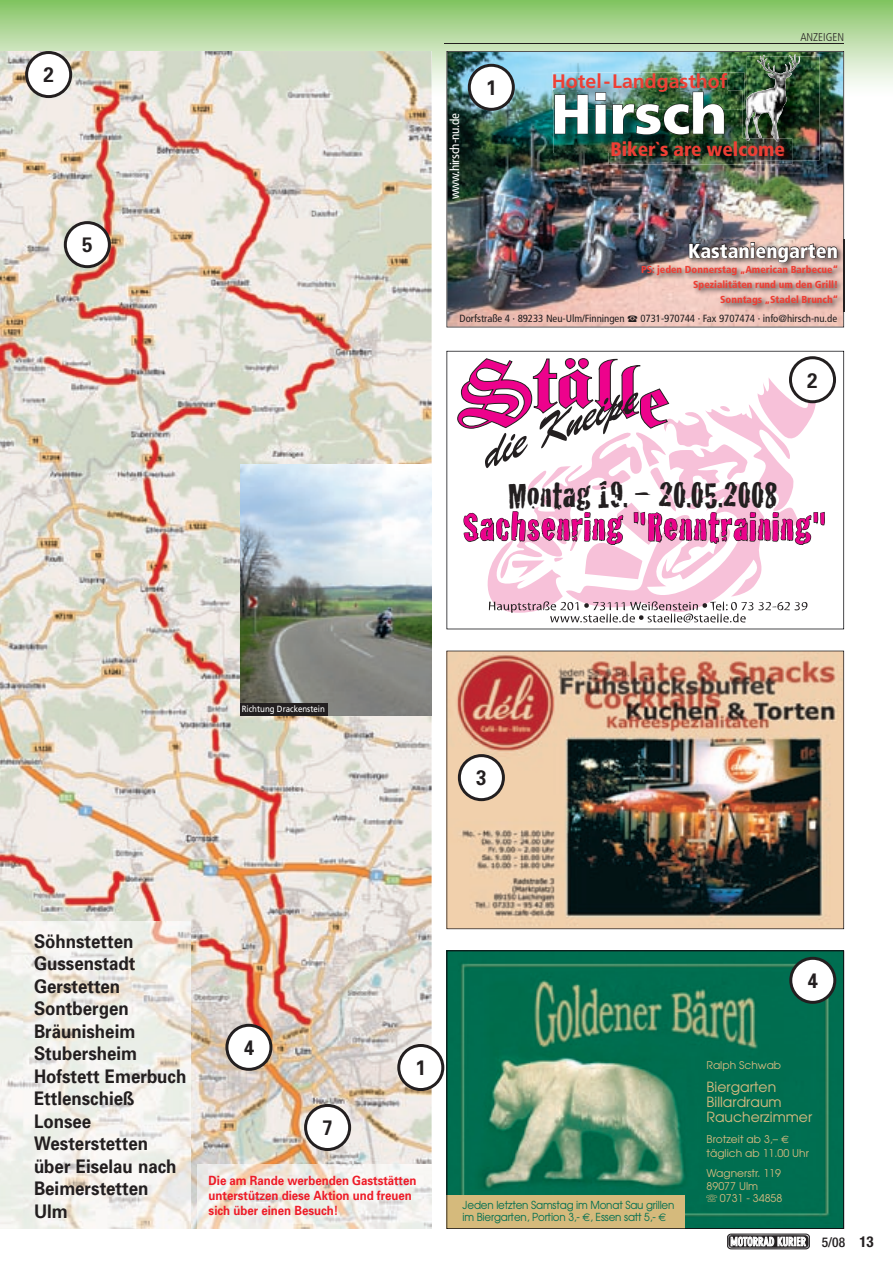
<style>
.page{position:relative;width:893px;height:1263px;background:#fff}
.page>*{position:absolute;margin:0;border:0;box-sizing:border-box;transform-origin:0 0}
.t1{font:900 55.5px "Frutiger";color:#fff}
.t2{font:42px "Cracked";letter-spacing:.02em;color:#eb028b}
.t3{font:37.5px "Cracked";color:#231f20}
.t4{font:700 21px "Univers";color:#231f20;scale:.9 1}
.t5{font:900 condensed 20.25px "Frutiger";color:#fff}
.t6{font:700 19.5px "Frutiger";color:#ee3f35}
.t7{font:900 condensed 19.5px "Frutiger";color:#ee3f35}
.t8{font:700 18.75px/22.5px "Univers";color:#231f20;scale:.9 1}
.t9{font:13.95px/15.1px "Avant Garde";color:#d5ba7f}
.t10{font:500 condensed 13.5px "Helvetica Neue";color:#231f20}
.t11{font:700 12.75px/15px "Univers";color:#ee1c28;scale:.9 1}
.t12{font:condensed 12.75px "Frutiger";letter-spacing:-.025em;color:#fff;scale:1.04 1}
.t13{font:300 condensed 11.25px "Frutiger";color:#231f20}
.t14{font:10.95px/12.5px "Avant Garde";letter-spacing:-.015em;color:#006e51;scale:.94 1}
.t15{font:10.65px/13.4px "Avant Garde";color:#d5ba7f}
.t16{font:condensed 10.35px "Frutiger";letter-spacing:-.005em;color:#231f20;scale:1.04 1}
.t17{font:900 condensed 10.05px/15px "Frutiger";color:#ee3f35;text-align:right}
.t18{font:9px "Frutiger";color:#fff;scale:.88 1}
.s1{font-family:"Euro Sans"}
.s2{font-weight:700;font-size:15px}
</style>
<div class="page">
<svg style="left:727px;top:1234px;width:83px;height:15px"></svg>
<img style="left:446px;top:651px;width:398px;height:278px">
<svg style="left:446px;top:351px;width:398px;height:278px"></svg>
<svg style="left:0;top:0;width:893px;height:103px"></svg>
<hr style="left:444px;top:43px;width:400px;height:1px;background:#231f20">
<img style="left:0;top:51px;width:432px;height:1178px">
<svg style="left:397px;top:1044px;width:47px;height:47px"></svg>
<svg style="left:25px;top:51px;width:47px;height:47px"></svg>
<svg style="left:225px;top:1024px;width:47px;height:47px"></svg>
<svg style="left:64px;top:221px;width:47px;height:47px"></svg>
<svg style="left:304px;top:1104px;width:47px;height:47px"></svg>
<img style="left:197px;top:1164px;width:235px;height:65px">
<svg style="left:458px;top:754px;width:47px;height:47px"></svg>
<img style="left:446px;top:51px;width:398px;height:276px">
<img style="left:552px;top:72px;width:193px;height:37px">
<img style="left:553px;top:73px;width:174px;height:19px">
<img style="left:554px;top:90px;width:188px;height:63px">
<img style="left:554px;top:90px;width:173px;height:2px">
<svg style="left:554px;top:94px;width:34px;height:40px"></svg>
<svg style="left:595px;top:92px;width:11px;height:42px"></svg>
<img style="left:612px;top:91px;width:113px;height:44px">
<img style="left:638px;top:239px;width:207px;height:73px">
<img style="left:843px;top:239px;width:1px;height:73px">
<img style="left:689px;top:228px;width:149px;height:53px">
<img style="left:747px;top:57px;width:72px;height:103px">
<img style="left:757px;top:54px;width:38px;height:37px">
<img style="left:608px;top:139px;width:184px;height:25px">
<img style="left:608px;top:139px;width:134px;height:14px">
<img style="left:747px;top:139px;width:45px;height:21px">
<img style="left:746px;top:139px;width:33px;height:3px">
<svg style="left:468px;top:64px;width:47px;height:47px"></svg>
<svg style="left:457px;top:356px;width:379px;height:274px"></svg>
<svg style="left:446px;top:950px;width:398px;height:279px;fill:#006e50"></svg>
<svg style="left:789px;top:957px;width:47px;height:47px"></svg>
<img style="left:0;top:922px;width:190px;height:307px">
<img style="left:240px;top:464px;width:192px;height:251px">
<div style="left:240px;top:703px;width:88px;height:12px;background:#231f20"></div>
<svg style="left:628px;top:316px;width:9px;height:6px"></svg>
<svg style="left:706px;top:1195px;width:11px;height:7px"></svg>
<p class="t4" style="left:43px;top:61px;width:13px">2</p>
<p class="t4" style="left:82px;top:232px;width:13px">5</p>
<p class="t12" style="left:447px;top:199px;width:84px;rotate:-90deg">www.hirsch-nu.de</p>
<p class="t4" style="left:486px;top:74px;width:13px">1</p>
<p class="t6" style="left:552px;top:69px;width:177px">Hotel-Landgasthof</p>
<h1 class="t1" style="left:551px;top:81px;width:177px">Hirsch</h1>
<p class="t7" style="left:611px;top:138px;width:176px">Biker`s are welcome</p>
<p class="t13" style="left:800px;top:31px;width:45px">ANZEIGEN</p>
<p class="t5" style="left:688px;top:238px;width:151px">Kastaniengarten</p>
<p class="t17" style="left:641px;top:262px;width:198px">PS: jeden Donnerstag „American Barbecue“<br>Spezialitäten rund um den Grill!<br>Sonntags „Stadel Brunch“</p>
<p class="t16" style="left:460px;top:313px;width:160px">Dorfstraße 4 · 89233 Neu-Ulm/Finningen</p>
<p class="t16" style="left:640px;top:313px;width:191px">0731-970744 · Fax 9707474 · info@hirsch-nu.de</p>
<p class="t4" style="left:807px;top:367px;width:13px">2</p>
<h3 class="t3" style="left:508px;top:465px;width:271px">Montag 19. – 20.05.2008</h3>
<h2 class="t2" style="left:463px;top:494px;width:365px">Sachsenring "Renntraining"</h2>
<p class="t18" style="left:242px;top:704px;width:96px">Richtung Drackenstein</p>
<p class="t4" style="left:476px;top:764px;width:13px">3</p>
<p class="t8" style="left:34px;top:929px;width:171px">Söhnstetten<br>Gussenstadt<br>Gerstetten<br>Sontbergen<br>Bräunisheim<br>Stubersheim<br>Hofstett Emerbuch<br>Ettlenschieß<br>Lonsee<br>Westerstetten über Eiselau nach<br>Beimerstetten<br>Ulm</p>
<p class="t4" style="left:244px;top:1034px;width:13px">4</p>
<p class="t4" style="left:322px;top:1114px;width:13px">7</p>
<p class="t4" style="left:416px;top:1054px;width:13px">1</p>
<p class="t11" style="left:209px;top:1173px;width:232px">Die am Rande werbenden Gaststätten unterstützen diese Aktion und freuen sich über einen Besuch!</p>
<p class="t14" style="left:463px;top:1198px;width:227px">Jeden letzten Samstag im Monat Sau grillen im Biergarten, Portion 3,- <span class="s1">€</span>, Essen satt 5,- <span class="s1">€</span></p>
<p class="t4" style="left:807px;top:967px;width:13px">4</p>
<p class="t15" style="left:707px;top:1058px;width:76px">Ralph Schwab</p>
<p class="t9" style="left:707px;top:1079px;width:107px">Biergarten<br>Billardraum<br>Raucherzimmer</p>
<p class="t15" style="left:707px;top:1132px;width:104px">Brotzeit ab 3,– <span class="s1">€ </span>täglich ab 11.00 Uhr</p>
<p class="t15" style="left:707px;top:1166px;width:76px">Wagnerstr. 119<br>89077 Ulm</p>
<p class="t15" style="left:720px;top:1192px;width:64px">0731 - 34858</p>
<p class="t10" style="left:822px;top:1234px;width:53px">5/08 <span class="s2">13</span></p>
</div>
